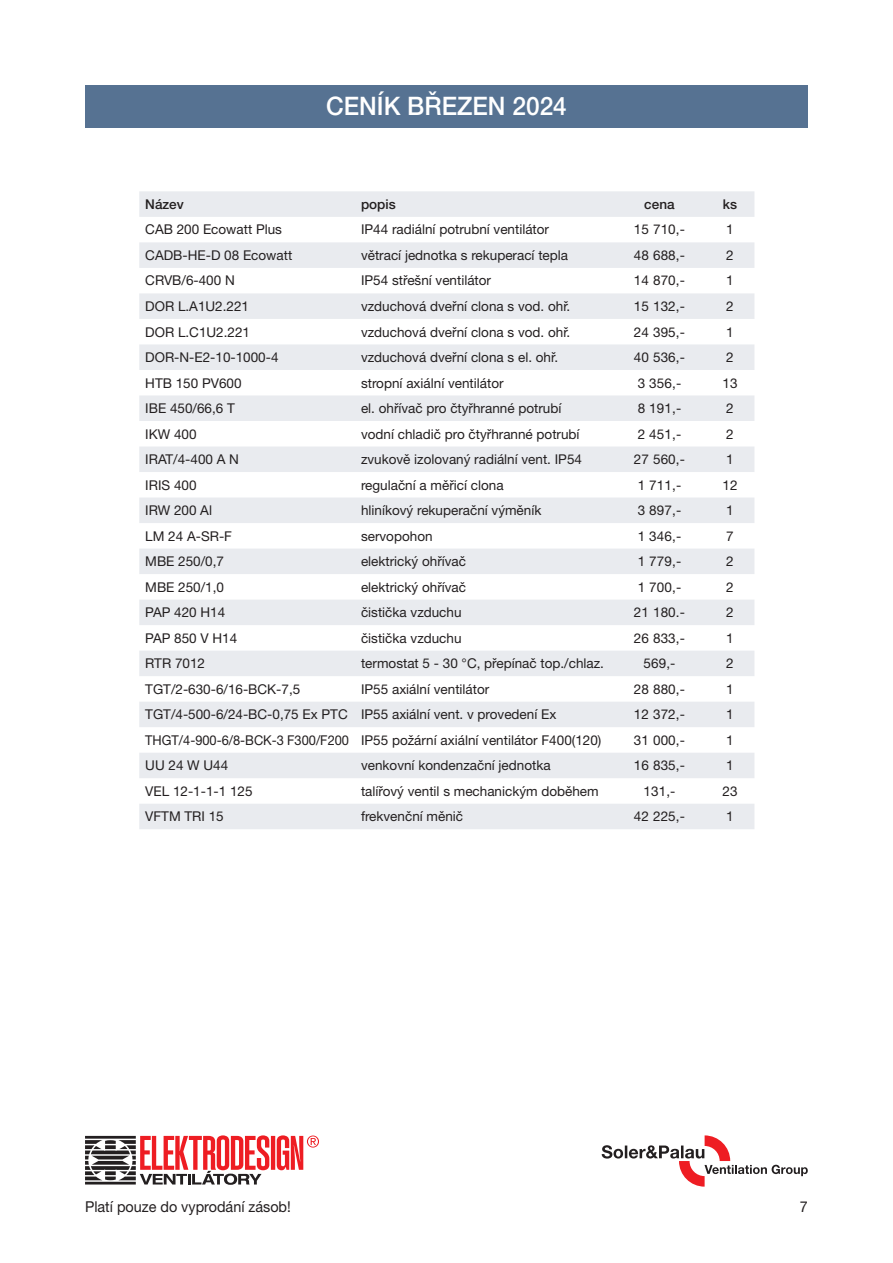
<style>
.page{position:relative;width:893px;height:1263px;background:#fff}
.page>*{position:absolute;margin:0;border:0;box-sizing:border-box;transform-origin:0 0}
.zakl_text{font:500 25.5px "Helvetica Neue LT Pro";color:#fff;scale:.96 1}
.t1{font:15px "Helvetica Neue LT Pro";color:#231f20;scale:.96 1}
._02-text{font:13.5px "Helvetica Neue LT Pro";color:#231f20}
.prutok{font:13.5px "Helvetica Neue LT Pro";letter-spacing:.01em;color:#231f20}
._02-text-2{font:13.5px "Helvetica Neue LT Pro";color:#231f20;scale:.95 1}
._02-text-3{font:500 13.5px "Helvetica Neue LT Pro";color:#231f20}
.prutok-2{font:500 13.5px "Helvetica Neue LT Pro";letter-spacing:.01em;color:#231f20}
</style>
<div class="page">
<hr style="left:271px;top:1136px;width:4px;height:34px;background:#ee1d23">
<svg style="left:277px;top:1135px;width:42px;height:35px"></svg>
<svg style="left:85px;top:1135px;width:184px;height:50px"></svg>
<svg style="left:602px;top:1135px;width:206px;height:51px"></svg>
<div style="left:85px;top:85px;width:723px;height:43px;background:#567292"></div>
<svg style="left:139px;top:191px;width:615px;height:638px;fill:#e9ebef"></svg>
<p class="zakl_text" style="left:326px;top:91px;width:252px">CENÍK BŘEZEN 2024</p>
<p class="_02-text-3" style="left:145px;top:196px;width:40px">Název</p>
<p class="_02-text-3" style="left:361px;top:196px;width:36px">popis</p>
<p class="prutok-2" style="left:644px;top:196px;width:32px">cena</p>
<p class="prutok-2" style="left:723px;top:196px;width:16px">ks</p>
<p class="_02-text" style="left:145px;top:221px;width:138px">CAB 200 Ecowatt Plus</p>
<p class="_02-text" style="left:361px;top:221px;width:190px">IP44 radiální potrubní ventilátor</p>
<p class="prutok" style="left:634px;top:221px;width:53px">15 710,-</p>
<p class="prutok" style="left:726px;top:221px;width:9px">1</p>
<p class="_02-text" style="left:145px;top:247px;width:149px">CADB-HE-D 08 Ecowatt</p>
<p class="_02-text" style="left:361px;top:247px;width:209px">větrací jednotka s rekuperací tepla</p>
<p class="prutok" style="left:634px;top:247px;width:53px">48 688,-</p>
<p class="prutok" style="left:726px;top:247px;width:9px">2</p>
<p class="_02-text" style="left:145px;top:272px;width:91px">CRVB/6-400 N</p>
<p class="_02-text" style="left:361px;top:272px;width:132px">IP54 střešní ventilátor</p>
<p class="prutok" style="left:634px;top:272px;width:53px">14 870,-</p>
<p class="prutok" style="left:726px;top:272px;width:9px">1</p>
<p class="_02-text" style="left:145px;top:298px;width:105px">DOR L.A1U2.221</p>
<p class="_02-text" style="left:361px;top:298px;width:211px">vzduchová dveřní clona s vod. ohř.</p>
<p class="prutok" style="left:634px;top:298px;width:53px">15 132,-</p>
<p class="prutok" style="left:726px;top:298px;width:9px">2</p>
<p class="_02-text" style="left:145px;top:323px;width:106px">DOR L.C1U2.221</p>
<p class="_02-text" style="left:361px;top:323px;width:211px">vzduchová dveřní clona s vod. ohř.</p>
<p class="prutok" style="left:634px;top:323px;width:53px">24 395,-</p>
<p class="prutok" style="left:726px;top:323px;width:9px">1</p>
<p class="_02-text" style="left:145px;top:349px;width:135px">DOR-N-E2-10-1000-4</p>
<p class="_02-text" style="left:361px;top:349px;width:199px">vzduchová dveřní clona s el. ohř.</p>
<p class="prutok" style="left:634px;top:349px;width:53px">40 536,-</p>
<p class="prutok" style="left:726px;top:349px;width:9px">2</p>
<p class="_02-text" style="left:145px;top:374px;width:98px">HTB 150 PV600</p>
<p class="_02-text" style="left:361px;top:374px;width:144px">stropní axiální ventilátor</p>
<p class="prutok" style="left:638px;top:374px;width:45px">3 356,-</p>
<p class="prutok" style="left:722px;top:374px;width:17px">13</p>
<p class="_02-text" style="left:145px;top:400px;width:91px">IBE 450/66,6 T</p>
<p class="_02-text" style="left:361px;top:400px;width:202px">el. ohřívač pro čtyřhranné potrubí</p>
<p class="prutok" style="left:638px;top:400px;width:45px">8 191,-</p>
<p class="prutok" style="left:726px;top:400px;width:9px">2</p>
<p class="_02-text" style="left:145px;top:425px;width:53px">IKW 400</p>
<p class="_02-text" style="left:361px;top:425px;width:220px">vodní chladič pro čtyřhranné potrubí</p>
<p class="prutok" style="left:638px;top:425px;width:45px">2 451,-</p>
<p class="prutok" style="left:726px;top:425px;width:9px">2</p>
<p class="_02-text" style="left:145px;top:451px;width:95px">IRAT/4-400 A N</p>
<p class="_02-text" style="left:361px;top:451px;width:222px">zvukově izolovaný radiální vent. IP54</p>
<p class="prutok" style="left:634px;top:451px;width:53px">27 560,-</p>
<p class="prutok" style="left:726px;top:451px;width:9px">1</p>
<p class="_02-text" style="left:145px;top:476px;width:53px">IRIS 400</p>
<p class="_02-text" style="left:361px;top:476px;width:144px">regulační a měřicí clona</p>
<p class="prutok" style="left:638px;top:476px;width:45px">1 711,-</p>
<p class="prutok" style="left:722px;top:476px;width:17px">12</p>
<p class="_02-text" style="left:145px;top:502px;width:68px">IRW 200 Al</p>
<p class="_02-text" style="left:361px;top:502px;width:182px">hliníkový rekuperační výměník</p>
<p class="prutok" style="left:638px;top:502px;width:45px">3 897,-</p>
<p class="prutok" style="left:726px;top:502px;width:9px">1</p>
<p class="_02-text" style="left:145px;top:527px;width:88px">LM 24 A-SR-F</p>
<p class="_02-text" style="left:361px;top:527px;width:73px">servopohon</p>
<p class="prutok" style="left:638px;top:527px;width:45px">1 346,-</p>
<p class="prutok" style="left:726px;top:527px;width:9px">7</p>
<p class="_02-text" style="left:145px;top:553px;width:80px">MBE 250/0,7</p>
<p class="_02-text" style="left:361px;top:553px;width:107px">elektrický ohřívač</p>
<p class="prutok" style="left:638px;top:553px;width:45px">1 779,-</p>
<p class="prutok" style="left:726px;top:553px;width:9px">2</p>
<p class="_02-text" style="left:145px;top:578px;width:80px">MBE 250/1,0</p>
<p class="_02-text" style="left:361px;top:578px;width:107px">elektrický ohřívač</p>
<p class="prutok" style="left:638px;top:578px;width:45px">1 700,-</p>
<p class="prutok" style="left:726px;top:578px;width:9px">2</p>
<p class="_02-text" style="left:145px;top:604px;width:82px">PAP 420 H14</p>
<p class="_02-text" style="left:361px;top:604px;width:102px">čistička vzduchu</p>
<p class="prutok" style="left:634px;top:604px;width:53px">21 180.-</p>
<p class="prutok" style="left:726px;top:604px;width:9px">2</p>
<p class="_02-text" style="left:145px;top:629px;width:94px">PAP 850 V H14</p>
<p class="_02-text" style="left:361px;top:629px;width:102px">čistička vzduchu</p>
<p class="prutok" style="left:634px;top:629px;width:53px">26 833,-</p>
<p class="prutok" style="left:726px;top:629px;width:9px">1</p>
<p class="_02-text" style="left:145px;top:655px;width:61px">RTR 7012</p>
<p class="_02-text" style="left:361px;top:655px;width:244px">termostat 5 - 30 °C, přepínač top./chlaz.</p>
<p class="prutok" style="left:643px;top:655px;width:34px">569,-</p>
<p class="prutok" style="left:726px;top:655px;width:9px">2</p>
<p class="_02-text" style="left:145px;top:681px;width:157px">TGT/2-630-6/16-BCK-7,5</p>
<p class="_02-text" style="left:361px;top:681px;width:130px">IP55 axiální ventilátor</p>
<p class="prutok" style="left:634px;top:681px;width:53px">28 880,-</p>
<p class="prutok" style="left:726px;top:681px;width:9px">1</p>
<p class="_02-text" style="left:145px;top:706px;width:204px">TGT/4-500-6/24-BC-0,75 Ex PTC</p>
<p class="_02-text" style="left:361px;top:706px;width:197px">IP55 axiální vent. v provedení Ex</p>
<p class="prutok" style="left:634px;top:706px;width:53px">12 372,-</p>
<p class="prutok" style="left:726px;top:706px;width:9px">1</p>
<p class="_02-text-2" style="left:145px;top:732px;width:216px">THGT/4-900-6/8-BCK-3 F300/F200</p>
<p class="_02-text" style="left:361px;top:732px;width:242px">IP55 požární axiální ventilátor F400(120)</p>
<p class="prutok" style="left:634px;top:732px;width:53px">31 000,-</p>
<p class="prutok" style="left:726px;top:732px;width:9px">1</p>
<p class="_02-text" style="left:145px;top:757px;width:85px">UU 24 W U44</p>
<p class="_02-text" style="left:361px;top:757px;width:191px">venkovní kondenzační jednotka</p>
<p class="prutok" style="left:634px;top:757px;width:53px">16 835,-</p>
<p class="prutok" style="left:726px;top:757px;width:9px">1</p>
<p class="_02-text" style="left:145px;top:783px;width:109px">VEL 12-1-1-1 125</p>
<p class="_02-text" style="left:361px;top:783px;width:239px">talířový ventil s mechanickým doběhem</p>
<p class="prutok" style="left:643px;top:783px;width:34px">131,-</p>
<p class="prutok" style="left:722px;top:783px;width:17px">23</p>
<p class="_02-text" style="left:145px;top:808px;width:80px">VFTM TRI 15</p>
<p class="_02-text" style="left:361px;top:808px;width:104px">frekvenční měnič</p>
<p class="prutok" style="left:634px;top:808px;width:53px">42 225,-</p>
<p class="prutok" style="left:726px;top:808px;width:9px">1</p>
<p class="t1" style="left:85px;top:1197px;width:216px">Platí pouze do vyprodání zásob!</p>
<p class="t1" style="left:800px;top:1197px;width:10px">7</p>
</div>
